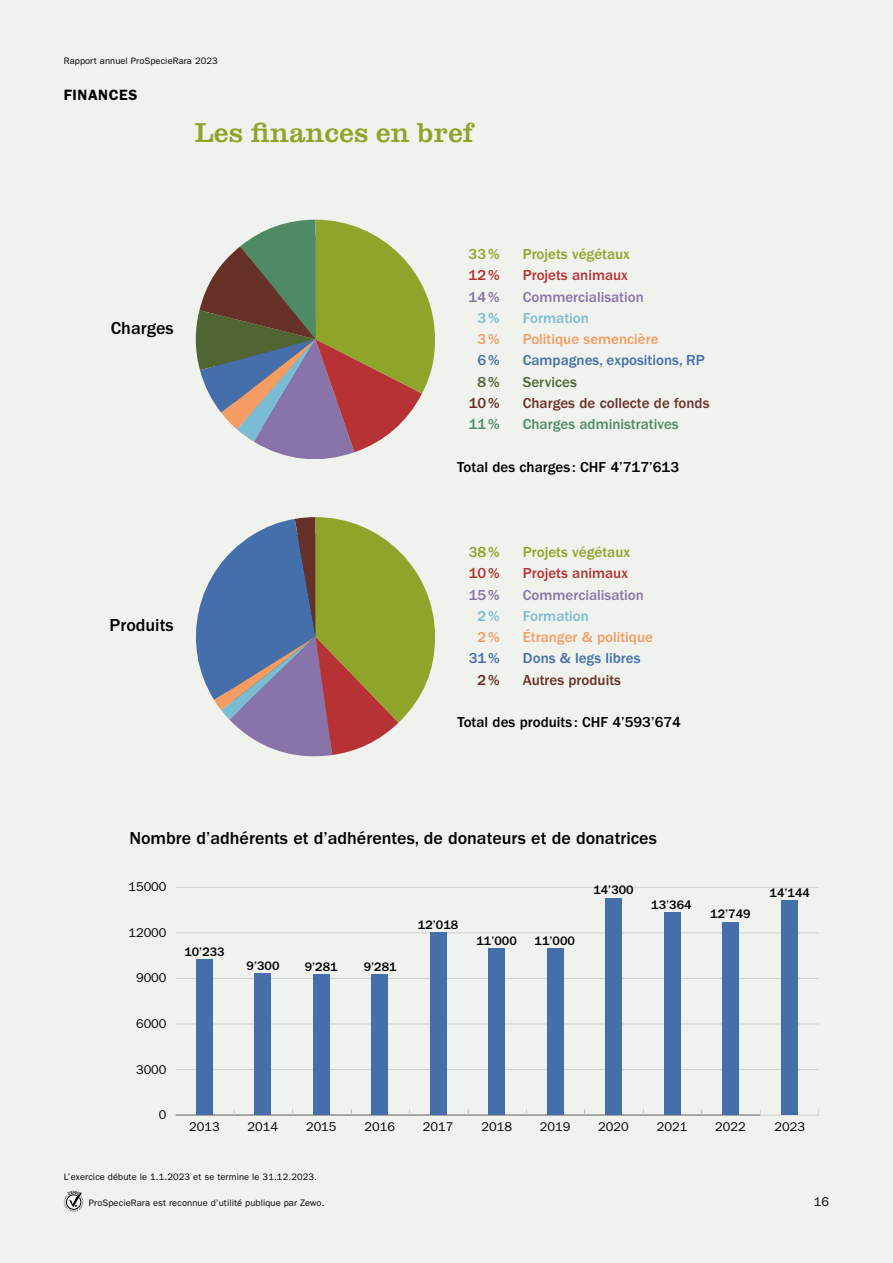
<style>
.page{position:relative;width:893px;height:1263px;background:#f0f3ed}
.page>*{position:absolute;margin:0;border:0;box-sizing:border-box;transform-origin:0 0}
.t1{font:28.5px "Clarendon LT Std";letter-spacing:.01em;color:#8ea42a}
.t2{font:500 18px "ITC Franklin Gothic Std";color:#000}
.t3{font:500 15px "ITC Franklin Gothic Std";color:#000}
.t4{font:500 15px "ITC Franklin Gothic Std";color:#446fab}
.t5{font:500 15px "ITC Franklin Gothic Std";color:#683128}
.t6{font:500 15px "ITC Franklin Gothic Std";color:#f59c65}
.t7{font:500 15px "ITC Franklin Gothic Std";color:#8974a9}
.t8{font:500 15px "ITC Franklin Gothic Std";color:#8ea42a}
.t9{font:500 15px "ITC Franklin Gothic Std";color:#b73235}
.t10{font:500 15px "ITC Franklin Gothic Std";color:#4e8a66}
.t11{font:500 15px "ITC Franklin Gothic Std";color:#7abcd2}
.t12{font:500 15px "ITC Franklin Gothic Std";color:#516532}
.t13{font:600 15px "ITC Franklin Gothic Std";letter-spacing:.04em;color:#000}
.t14{font:12.75px "ITC Franklin Gothic Std";color:#000}
.t15{font:500 12.75px "ITC Franklin Gothic Std";color:#000}
.t16{font:9.3px "ITC Franklin Gothic Std";letter-spacing:.01em;color:#000}
</style>
<div class="page">
<svg style="left:64px;top:1191px;width:20px;height:21px"></svg>
<svg style="left:196px;top:220px;width:239px;height:239px"></svg>
<svg style="left:195px;top:517px;width:240px;height:240px"></svg>
<hr style="left:176px;top:1115px;width:643px;height:1px;background:#d1d1cf">
<hr style="left:176px;top:1069px;width:643px;height:1px;background:#d1d1cf">
<hr style="left:176px;top:1024px;width:643px;height:1px;background:#d1d1cf">
<hr style="left:176px;top:978px;width:643px;height:1px;background:#d1d1cf">
<hr style="left:176px;top:932px;width:643px;height:1px;background:#d1d1cf">
<hr style="left:176px;top:887px;width:643px;height:1px;background:#d1d1cf">
<div style="left:196px;top:960px;width:17px;height:155px;background:#446fab"></div>
<div style="left:255px;top:974px;width:16px;height:141px;background:#446fab"></div>
<div style="left:313px;top:974px;width:16px;height:141px;background:#446fab"></div>
<div style="left:372px;top:974px;width:16px;height:141px;background:#446fab"></div>
<div style="left:430px;top:932px;width:16px;height:183px;background:#446fab"></div>
<div style="left:488px;top:948px;width:17px;height:167px;background:#446fab"></div>
<div style="left:547px;top:948px;width:16px;height:167px;background:#446fab"></div>
<div style="left:605px;top:898px;width:17px;height:217px;background:#446fab"></div>
<div style="left:664px;top:913px;width:16px;height:202px;background:#446fab"></div>
<div style="left:722px;top:922px;width:17px;height:193px;background:#446fab"></div>
<div style="left:782px;top:900px;width:16px;height:215px;background:#446fab"></div>
<p class="t16" style="left:64px;top:55px;width:156px">Rapport annuel ProSpecieRara 2023</p>
<h3 class="t13" style="left:64px;top:86px;width:75px">FINANCES</h3>
<h1 class="t1" style="left:195px;top:116px;width:281px">Les finances en bref</h1>
<h2 class="t2" style="left:111px;top:318px;width:64px">Charges</h2>
<h2 class="t2" style="left:110px;top:615px;width:66px">Produits</h2>
<h3 class="t8" style="left:469px;top:246px;width:33px">33%</h3>
<h3 class="t8" style="left:523px;top:246px;width:109px">Projets végétaux</h3>
<h3 class="t9" style="left:469px;top:267px;width:33px">12%</h3>
<h3 class="t9" style="left:523px;top:267px;width:107px">Projets animaux</h3>
<h3 class="t7" style="left:469px;top:288px;width:33px">14%</h3>
<h3 class="t7" style="left:523px;top:288px;width:123px">Commercialisation</h3>
<h3 class="t11" style="left:477px;top:309px;width:24px">3%</h3>
<h3 class="t11" style="left:523px;top:309px;width:68px">Formation</h3>
<h3 class="t6" style="left:477px;top:331px;width:24px">3%</h3>
<h3 class="t6" style="left:523px;top:331px;width:137px">Politique semencière</h3>
<h3 class="t4" style="left:477px;top:352px;width:24px">6%</h3>
<h3 class="t4" style="left:523px;top:352px;width:184px">Campagnes, expositions, RP</h3>
<h3 class="t12" style="left:477px;top:373px;width:24px">8%</h3>
<h3 class="t12" style="left:523px;top:373px;width:56px">Services</h3>
<h3 class="t5" style="left:469px;top:394px;width:33px">10%</h3>
<h3 class="t5" style="left:523px;top:394px;width:188px">Charges de collecte de fonds</h3>
<h3 class="t10" style="left:469px;top:416px;width:33px">11%</h3>
<h3 class="t10" style="left:523px;top:416px;width:157px">Charges administratives</h3>
<h3 class="t3" style="left:457px;top:458px;width:223px">Total des charges : CHF 4’717’613</h3>
<h3 class="t8" style="left:469px;top:544px;width:33px">38%</h3>
<h3 class="t8" style="left:523px;top:544px;width:109px">Projets végétaux</h3>
<h3 class="t9" style="left:469px;top:565px;width:33px">10%</h3>
<h3 class="t9" style="left:523px;top:565px;width:107px">Projets animaux</h3>
<h3 class="t7" style="left:469px;top:586px;width:33px">15%</h3>
<h3 class="t7" style="left:523px;top:586px;width:123px">Commercialisation</h3>
<h3 class="t11" style="left:478px;top:607px;width:24px">2%</h3>
<h3 class="t11" style="left:523px;top:607px;width:68px">Formation</h3>
<h3 class="t6" style="left:478px;top:629px;width:24px">2%</h3>
<h3 class="t6" style="left:523px;top:629px;width:132px">Étranger &amp; politique</h3>
<h3 class="t4" style="left:469px;top:650px;width:33px">31%</h3>
<h3 class="t4" style="left:523px;top:650px;width:119px">Dons &amp; legs libres</h3>
<h3 class="t5" style="left:478px;top:671px;width:24px">2%</h3>
<h3 class="t5" style="left:523px;top:671px;width:100px">Autres produits</h3>
<h3 class="t3" style="left:457px;top:714px;width:225px">Total des produits : CHF 4’593’674</h3>
<h2 class="t2" style="left:129px;top:828px;width:529px">Nombre d’adhérents et d’adhérentes, de donateurs et de donatrices</h2>
<h3 class="t14" style="left:128px;top:880px;width:40px">15000</h3>
<h3 class="t14" style="left:128px;top:925px;width:40px">12000</h3>
<h3 class="t14" style="left:136px;top:971px;width:32px">9000</h3>
<h3 class="t14" style="left:136px;top:1016px;width:32px">6000</h3>
<h3 class="t14" style="left:136px;top:1062px;width:32px">3000</h3>
<h3 class="t14" style="left:159px;top:1107px;width:9px">0</h3>
<h3 class="t15" style="left:184px;top:945px;width:42px">10’233</h3>
<h3 class="t15" style="left:247px;top:959px;width:34px">9’300</h3>
<h3 class="t15" style="left:305px;top:959px;width:34px">9’281</h3>
<h3 class="t15" style="left:364px;top:959px;width:34px">9’281</h3>
<h3 class="t15" style="left:418px;top:917px;width:42px">12’018</h3>
<h3 class="t15" style="left:476px;top:933px;width:42px">11’000</h3>
<h3 class="t15" style="left:535px;top:933px;width:42px">11’000</h3>
<h3 class="t15" style="left:593px;top:883px;width:42px">14’300</h3>
<h3 class="t15" style="left:651px;top:898px;width:42px">13’364</h3>
<h3 class="t15" style="left:710px;top:907px;width:42px">12’749</h3>
<h3 class="t14" style="left:189px;top:1119px;width:32px">2013</h3>
<h3 class="t14" style="left:248px;top:1119px;width:32px">2014</h3>
<h3 class="t14" style="left:306px;top:1119px;width:32px">2015</h3>
<h3 class="t14" style="left:364px;top:1119px;width:32px">2016</h3>
<h3 class="t14" style="left:423px;top:1119px;width:32px">2017</h3>
<h3 class="t14" style="left:481px;top:1119px;width:32px">2018</h3>
<h3 class="t14" style="left:540px;top:1119px;width:32px">2019</h3>
<h3 class="t14" style="left:598px;top:1119px;width:32px">2020</h3>
<h3 class="t14" style="left:657px;top:1119px;width:32px">2021</h3>
<h3 class="t14" style="left:715px;top:1119px;width:32px">2022</h3>
<p class="t16" style="left:64px;top:1171px;width:255px">L’exercice débute le 1.1.2023 et se termine le 31.12.2023.</p>
<p class="t16" style="left:89px;top:1197px;width:237px">ProSpecieRara est reconnue d’utilité publique par Zewo.</p>
<h3 class="t15" style="left:770px;top:885px;width:42px">14’144</h3>
<h3 class="t14" style="left:775px;top:1119px;width:32px">2023</h3>
<h3 class="t14" style="left:814px;top:1194px;width:17px">16</h3>
</div>
